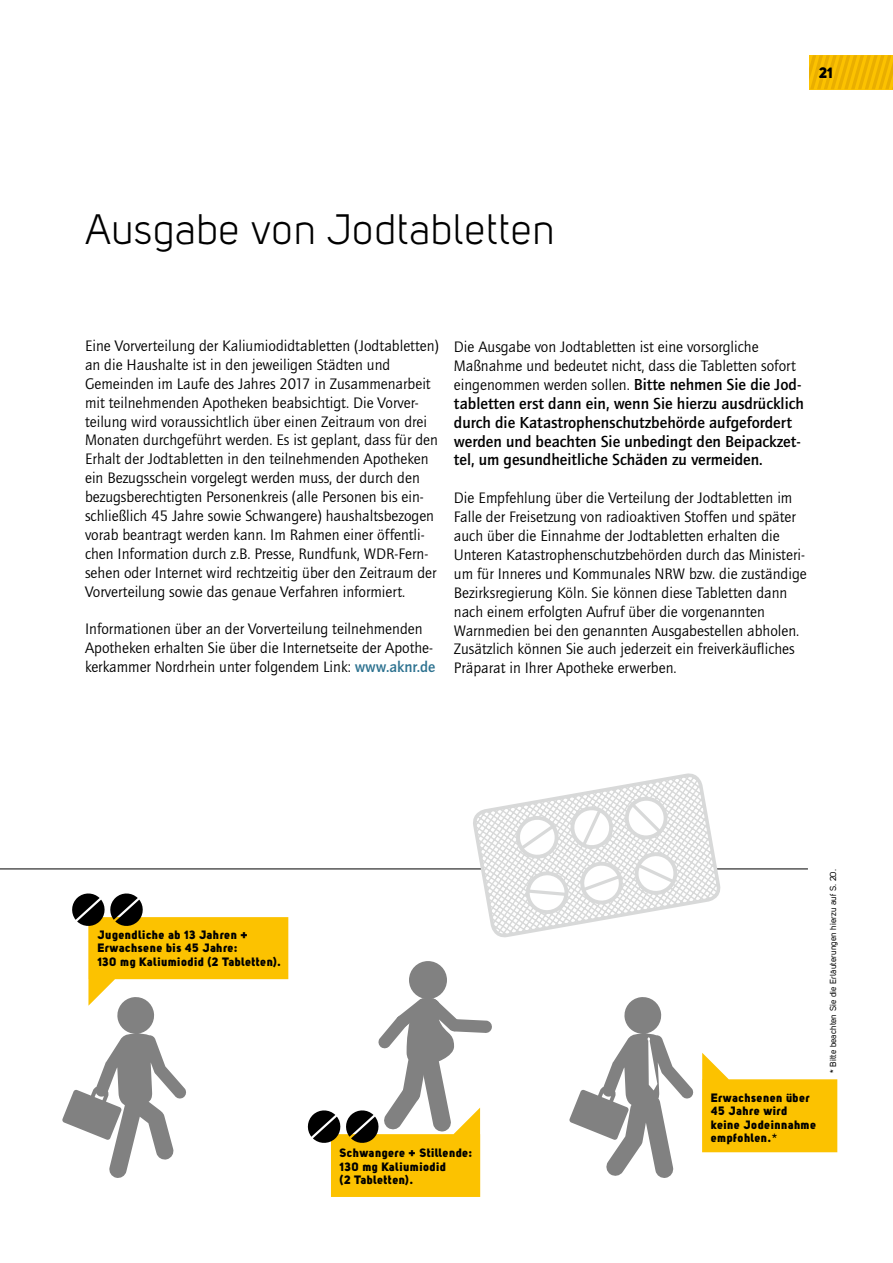
<style>
.page{position:relative;width:893px;height:1263px;background:#fff}
.page>*{position:absolute;margin:0;border:0;box-sizing:border-box;transform-origin:0 0}
.t1{font:42px "Uni Sans Book";letter-spacing:.02em;color:#000}
.t2{font:500 16.5px/18.9px "Quay Sans EF";color:#000}
.t3{font:15.75px/18.9px "Quay Sans EF";color:#000}
.t4{font:15px "Uni Sans Heavy";color:#000}
.t5{font:12px/13.5px "Uni Sans Heavy";letter-spacing:.04em;color:#000}
.t6{font:8.7px "Uni Sans Regular";letter-spacing:.01em;color:#000}
.s1{font-weight:500;color:#2d7290}
.s2{font-weight:500;font-size:16.5px}
.s3{font-family:"Uni Sans Regular"}
</style>
<div class="page">
<svg style="left:809px;top:55px;width:84px;height:34px;background:#f2b700"></svg>
<svg style="left:569px;top:997px;width:125px;height:181px"></svg>
<svg style="left:702px;top:1053px;width:135px;height:99px"></svg>
<hr style="left:0;top:868px;width:808px;height:1px;background:#000">
<svg style="left:62px;top:893px;width:226px;height:285px"></svg>
<div style="left:409px;top:961px;width:38px;height:38px;background:#818181;border-radius:50%"></div>
<svg style="left:307px;top:997px;width:185px;height:200px"></svg>
<svg style="left:473px;top:773px;width:247px;height:164px"></svg>
<p class="t4" style="left:819px;top:64px;width:15px">21</p>
<h1 class="t1" style="left:85px;top:206px;width:471px">Ausgabe von Jodtabletten</h1>
<p class="t3" style="left:85px;top:337px;width:355px">Eine Vorverteilung der Kaliumiodidtabletten (Jodtabletten) an die Haushalte ist in den jeweiligen Städten und Gemeinden im Laufe des Jahres 2017 in Zusammenarbeit mit teilnehmenden Apotheken beabsichtigt. Die Vorver&shy;teilung wird voraussichtlich über einen Zeitraum von drei Monaten durchgeführt werden. Es ist geplant, dass für den Erhalt der Jodtabletten in den teilnehmenden Apotheken ein Bezugsschein vorgelegt werden muss, der durch den bezugsberechtigten Personenkreis (alle Personen bis ein&shy;schließlich 45 Jahre sowie Schwangere) haushaltsbezogen vorab beantragt werden kann. Im Rahmen einer öffentli&shy;chen Information durch z.B. Presse, Rundfunk, WDR-Fern&shy;sehen oder Internet wird rechtzeitig über den Zeitraum der Vorverteilung sowie das genaue Verfahren informiert.</p>
<p class="t3" style="left:85px;top:620px;width:352px">Informationen über an der Vorverteilung teilnehmenden<br>Apotheken erhalten Sie über die Internetseite der Apothe&shy;kerkammer Nordrhein unter folgendem Link: <span class="s1">www.aknr.de</span></p>
<p class="t3" style="left:454px;top:338px;width:349px">Die Ausgabe von Jodtabletten ist eine vorsorgliche<br>Maßnahme und bedeutet nicht, dass die Tabletten sofort eingenommen werden sollen. <span class="s2">Bitte nehmen Sie die Jod-</span></p>
<p class="t2" style="left:454px;top:394px;width:352px">tabletten erst dann ein, wenn Sie hierzu ausdrücklich durch die Katastrophenschutzbehörde aufgefordert werden und beachten Sie unbedingt den Beipackzet&shy;tel, um gesundheitliche Schäden zu vermeiden.</p>
<p class="t3" style="left:454px;top:489px;width:354px">Die Empfehlung über die Verteilung der Jodtabletten im Falle der Freisetzung von radioaktiven Stoffen und später auch über die Einnahme der Jodtabletten erhalten die Unteren Katastrophenschutzbehörden durch das Ministeri&shy;um für Inneres und Kommunales NRW bzw. die zuständige Bezirksregierung Köln. Sie können diese Tabletten dann nach einem erfolgten Aufruf über die vorgenannten Warnmedien bei den genannten Ausgabestellen abholen.<br>Zusätzlich können Sie auch jederzeit ein freiverkäufliches Präparat in Ihrer Apotheke erwerben.</p>
<p class="t5" style="left:98px;top:928px;width:185px">Jugendliche ab 13 Jahren +<br>Erwachsene bis 45 Jahre:<br>130 mg Kaliumiodid (2 Tabletten).</p>
<p class="t6" style="left:828px;top:1073px;width:205px;rotate:-90deg">* Bitte beachten Sie die Erläuterungen hierzu auf S. 20.</p>
<p class="t5" style="left:340px;top:1146px;width:134px">Schwangere + Stillende:<br>130 mg Kaliumiodid<br>(2 Tabletten).</p>
<p class="t5" style="left:711px;top:1091px;width:107px">Erwachsenen über<br>45 Jahre wird keine Jodeinnahme empfohlen.<span class="s3">*</span></p>
</div>
